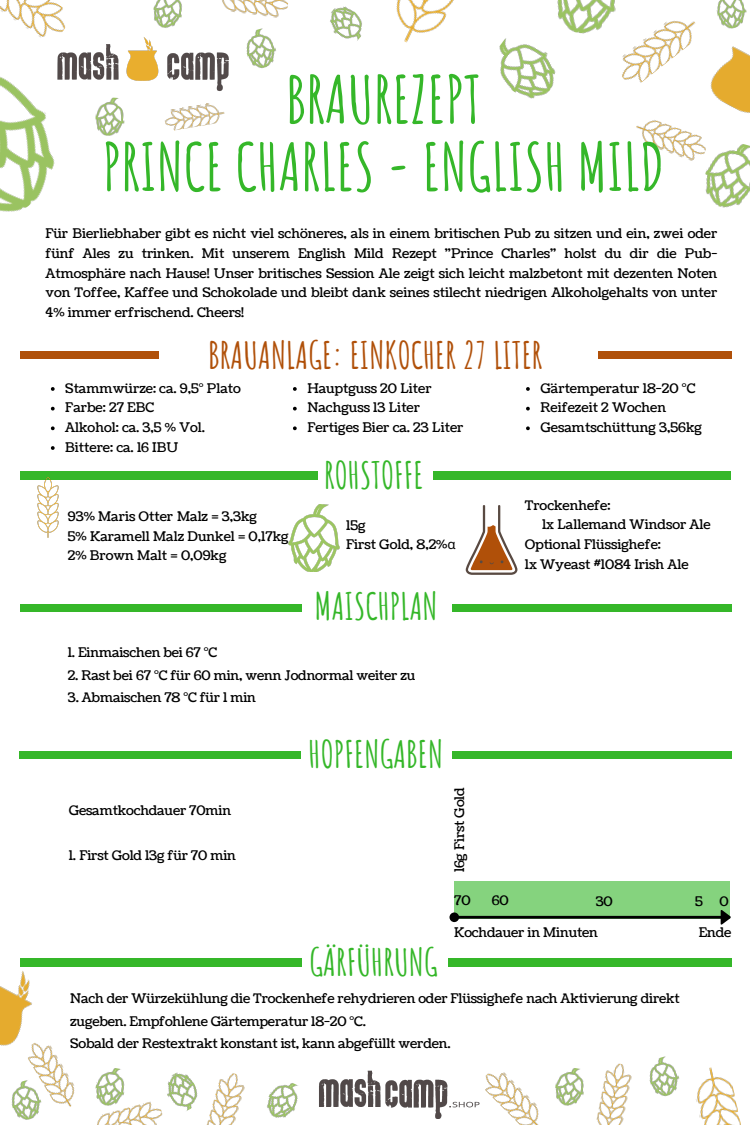
<style>
.page{position:relative;width:750px;height:1125px;background:#fff}
.page>*{position:absolute;margin:0;border:0;box-sizing:border-box;transform-origin:0 0}
.t1{font:700 65px/67.5px "Amatic SC";color:#35b729;text-align:center}
.t2{font:700 36.88px "Amatic SC";color:#35b729}
.t3{font:700 36.88px "Amatic SC";color:#b05009}
.t4{font:13.25px/19.8px "Coustard";color:#000}
.s1{font-family:"Noto Sans"}
</style>
<div class="page">
<img style="left:499px;top:38px;width:57px;height:61px">
<img style="left:0;top:0;width:66px;height:29px">
<img style="left:710px;top:46px;width:40px;height:67px">
<img style="left:246px;top:28px;width:30px;height:41px">
<img style="left:549px;top:0;width:67px;height:39px">
<img style="left:0;top:29px;width:55px;height:183px">
<img style="left:612px;top:8px;width:83px;height:75px">
<img style="left:396px;top:0;width:58px;height:43px">
<img style="left:165px;top:103px;width:60px;height:28px">
<img style="left:636px;top:120px;width:64px;height:41px">
<img style="left:698px;top:136px;width:52px;height:72px">
<img style="left:95px;top:99px;width:30px;height:37px">
<img style="left:153px;top:0;width:29px;height:28px">
<img style="left:716px;top:0;width:31px;height:29px">
<img style="left:222px;top:0;width:66px;height:18px">
<img style="left:330px;top:6px;width:32px;height:35px">
<img style="left:11px;top:1086px;width:27px;height:34px">
<img style="left:97px;top:1101px;width:65px;height:24px">
<img style="left:319px;top:1071px;width:159px;height:48px">
<img style="left:478px;top:1072px;width:61px;height:53px">
<img style="left:696px;top:1067px;width:45px;height:58px">
<img style="left:267px;top:1083px;width:31px;height:35px">
<img style="left:555px;top:1068px;width:29px;height:38px">
<img style="left:649px;top:1056px;width:31px;height:41px">
<img style="left:23px;top:1086px;width:52px;height:27px">
<img style="left:95px;top:1068px;width:33px;height:40px">
<img style="left:160px;top:1072px;width:38px;height:43px">
<img style="left:596px;top:1063px;width:36px;height:62px">
<img style="left:206px;top:1073px;width:39px;height:52px">
<img style="left:48px;top:29px;width:181px;height:70px">
<img style="left:0;top:958px;width:94px;height:128px">
<svg style="left:293px;top:387px;width:4px;height:4px"></svg>
<svg style="left:293px;top:407px;width:4px;height:4px"></svg>
<svg style="left:293px;top:426px;width:4px;height:4px"></svg>
<div style="left:21px;top:351px;width:138px;height:8px;background:#b05009"></div>
<div style="left:598px;top:351px;width:133px;height:8px;background:#b05009"></div>
<div style="left:21px;top:959px;width:281px;height:7px;background:#35b729"></div>
<div style="left:448px;top:959px;width:283px;height:7px;background:#35b729"></div>
<div style="left:20px;top:751px;width:281px;height:8px;background:#35b729"></div>
<div style="left:452px;top:751px;width:279px;height:8px;background:#35b729"></div>
<div style="left:21px;top:604px;width:281px;height:8px;background:#35b729"></div>
<div style="left:452px;top:604px;width:279px;height:8px;background:#35b729"></div>
<div style="left:21px;top:472px;width:297px;height:7px;background:#35b729"></div>
<div style="left:434px;top:472px;width:297px;height:7px;background:#35b729"></div>
<svg style="left:51px;top:387px;width:4px;height:4px"></svg>
<svg style="left:51px;top:407px;width:4px;height:4px"></svg>
<svg style="left:51px;top:426px;width:4px;height:4px"></svg>
<svg style="left:51px;top:446px;width:4px;height:4px"></svg>
<svg style="left:526px;top:387px;width:4px;height:4px"></svg>
<svg style="left:526px;top:407px;width:4px;height:4px"></svg>
<svg style="left:526px;top:426px;width:4px;height:4px"></svg>
<img style="left:289px;top:505px;width:51px;height:67px">
<svg style="left:466px;top:505px;width:51px;height:70px"></svg>
<img style="left:37px;top:478px;width:22px;height:60px">
<div style="left:454px;top:881px;width:276px;height:37px;background:#85d37e"></div>
<svg style="left:449px;top:910px;width:282px;height:15px"></svg>
<p class="t1" style="left:103px;top:65px;width:564px">BRAUREZEPT<br>PRINCE CHARLES - ENGLISH MILD</p>
<p class="t4" style="left:45px;top:224px;width:673px;text-align:justify">Für Bierliebhaber gibt es nicht viel schöneres, als in einem britischen Pub zu sitzen und ein, zwei oder fünf Ales zu trinken. Mit unserem English Mild Rezept "Prince Charles" holst du dir die Pub-Atmosphäre nach Hause! Unser britisches Session Ale zeigt sich leicht malzbetont mit dezenten Noten von Toffee, Kaffee und Schokolade und bleibt dank seines stilecht niedrigen Alkoholgehalts von unter 4% immer erfrischend. Cheers!</p>
<p class="t3" style="left:208px;top:331px;width:336px">BRAUANLAGE: EINKOCHER 27 LITER</p>
<p class="t4" style="left:65px;top:379px;width:177px">Stammwürze: ca. 9,5° Plato</p>
<p class="t4" style="left:65px;top:398px;width:90px">Farbe: 27 EBC</p>
<p class="t4" style="left:65px;top:418px;width:141px">Alkohol: ca. 3,5 % Vol.</p>
<h2 class="t4" style="left:65px;top:438px;width:115px">Bittere: ca. 16 IBU</h2>
<p class="t4" style="left:68px;top:507px;width:191px">93% Maris Otter Malz = 3,3kg</p>
<p class="t4" style="left:68px;top:526px;width:222px">5% Karamell Malz Dunkel = 0,17kg</p>
<p class="t4" style="left:68px;top:546px;width:160px">2% Brown Malt = 0,09kg</p>
<p class="t4" style="left:307px;top:379px;width:126px">Hauptguss 20 Liter</p>
<p class="t4" style="left:307px;top:398px;width:114px">Nachguss 13 Liter</p>
<p class="t4" style="left:307px;top:418px;width:158px">Fertiges Bier ca. 23 Liter</p>
<p class="t2" style="left:324px;top:451px;width:101px">ROHSTOFFE</p>
<p class="t4" style="left:346px;top:516px;width:21px">15g</p>
<p class="t4" style="left:346px;top:535px;width:111px">First Gold, 8,2%<span class="s1">α</span></p>
<p class="t2" style="left:315px;top:583px;width:124px">MAISCHPLAN</p>
<p class="t4" style="left:68px;top:643px;width:151px">1. Einmaischen bei 67 °C</p>
<h2 class="t4" style="left:68px;top:666px;width:349px">2. Rast bei 67 °C für 60 min, wenn Jodnormal weiter zu</h2>
<p class="t4" style="left:68px;top:688px;width:190px">3. Abmaischen 78 °C für 1 min</p>
<p class="t4" style="left:69px;top:801px;width:164px">Gesamtkochdauer 70min</p>
<p class="t4" style="left:69px;top:846px;width:169px">1. First Gold 13g für 70 min</p>
<p class="t2" style="left:309px;top:731px;width:136px">HOPFENGABEN</p>
<p class="t4" style="left:450px;top:872px;width:86px;rotate:-90deg">16g First Gold</p>
<p class="t4" style="left:540px;top:379px;width:156px">Gärtemperatur 18-20 °C</p>
<p class="t4" style="left:540px;top:398px;width:127px">Reifezeit 2 Wochen</p>
<p class="t4" style="left:540px;top:418px;width:163px">Gesamtschüttung 3,56kg</p>
<p class="t4" style="left:525px;top:496px;width:87px">Trockenhefe:</p>
<p class="t4" style="left:542px;top:515px;width:170px">1x Lallemand Windsor Ale</p>
<p class="t4" style="left:525px;top:535px;width:138px">Optional Flüssighefe:</p>
<p class="t4" style="left:525px;top:555px;width:165px">1x Wyeast #1084 Irish Ale</p>
<p class="t2" style="left:310px;top:938px;width:130px">GÄRFÜHRUNG</p>
<p class="t4" style="left:454px;top:890px;width:18px">70</p>
<p class="t4" style="left:492px;top:890px;width:18px">60</p>
<p class="t4" style="left:596px;top:892px;width:19px">30</p>
<p class="t4" style="left:695px;top:892px;width:9px">5</p>
<h2 class="t4" style="left:720px;top:892px;width:11px">0</h2>
<p class="t4" style="left:454px;top:923px;width:145px">Kochdauer in Minuten</p>
<p class="t4" style="left:699px;top:923px;width:34px">Ende</p>
<p class="t4" style="left:70px;top:988px;width:611px;line-height:22.5px">Nach der Würzekühlung die Trockenhefe rehydrieren oder Flüssighefe nach Aktivierung direkt zugeben. Empfohlene Gärtemperatur 18-20 °C.</p>
<p class="t4" style="left:70px;top:1034px;width:382px">Sobald der Restextrakt konstant ist, kann abgefüllt werden.</p>
</div>
